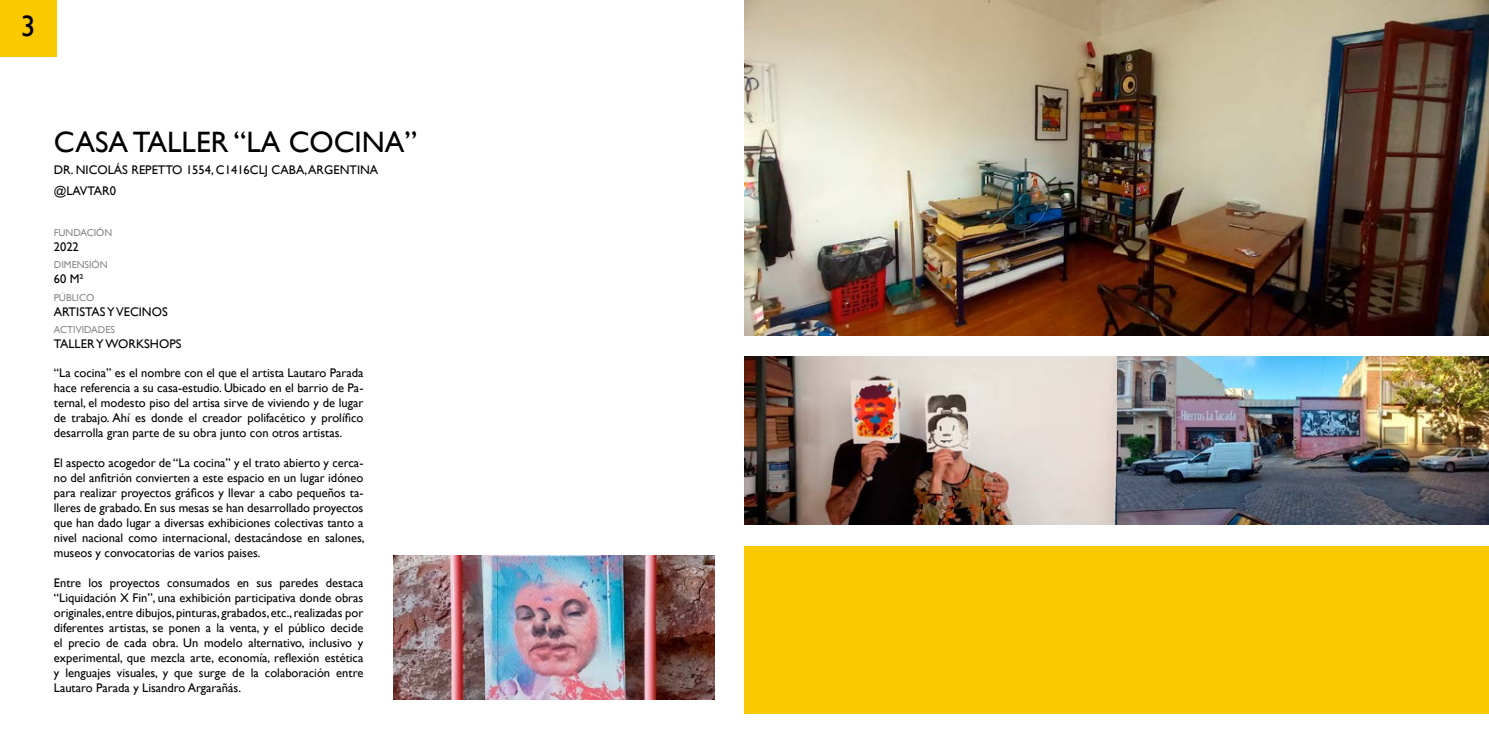
<style>
.page{position:relative;width:1489px;height:745px;background:#fff}
.page>*{position:absolute;margin:0;border:0;box-sizing:border-box;transform-origin:0 0}
.t1{font:29.38px "Gill Sans";color:#000}
.t2{font:12.5px/15px "Gill Sans";color:#000;text-align:justify}
.t3{font:10px "Gill Sans";color:#89878c}
</style>
<div class="page">
<div style="left:0;top:0;width:57px;height:57px;background:#fbc900"></div>
<img style="left:393px;top:555px;width:321px;height:144px">
<img style="left:744px;top:0;width:744px;height:335px">
<img style="left:744px;top:356px;width:744px;height:168px">
<div style="left:744px;top:545px;width:744px;height:167px;background:#fbc900"></div>
<h1 class="t1" style="left:21px;top:9px;width:16px">3</h1>
<h1 class="t1" style="left:54px;top:125px;width:365px">CASA TALLER “LA COCINA”</h1>
<p class="t2" style="left:54px;top:160px;width:326px;line-height:20.4px">DR. NICOLÁS REPETTO 1554, C1416CLJ CABA, ARGENTINA @LAVTAR0</p>
<p class="t3" style="left:54px;top:226px;width:60px">FUNDACIÓN</p>
<p class="t2" style="left:54px;top:239px;width:26px">2022</p>
<p class="t3" style="left:54px;top:259px;width:55px">DIMENSIÓN</p>
<p class="t2" style="left:54px;top:271px;width:31px">60 M²</p>
<p class="t3" style="left:54px;top:291px;width:42px">PÚBLICO</p>
<p class="t2" style="left:54px;top:304px;width:115px">ARTISTAS Y VECINOS</p>
<p class="t3" style="left:54px;top:324px;width:63px">ACTIVIDADES</p>
<p class="t2" style="left:54px;top:336px;width:129px">TALLER Y WORKSHOPS</p>
<p class="t2" style="left:54px;top:365px;width:311px">“La cocina” es el nombre con el que el artista Lautaro Parada hace referencia a su casa-estudio. Ubicado en el barrio de Pa&shy;ternal, el modesto piso del artisa sirve de viviendo y de lugar de trabajo. Ahí es donde el creador polifacético y prolífico desarrolla gran parte de su obra junto con otros artistas.</p>
<p class="t2" style="left:54px;top:455px;width:312px">El aspecto acogedor de “La cocina” y el trato abierto y cerca&shy;no del anfitrión convierten a este espacio en un lugar idóneo para realizar proyectos gráficos y llevar a cabo pequeños ta&shy;lleres de grabado. En sus mesas se han desarrollado proyectos que han dado lugar a diversas exhibiciones colectivas tanto a nivel nacional como internacional, destacándose en salones, museos y convocatorias de varios paises.</p>
<p class="t2" style="left:54px;top:575px;width:311px">Entre los proyectos consumados en sus paredes destaca “Liquidación X Fin”, una exhibición participativa donde obras originales, entre dibujos, pinturas, grabados, etc., realizadas por diferentes artistas, se ponen a la venta, y el público decide el precio de cada obra. Un modelo alternativo, inclusivo y experimental, que mezcla arte, economía, reflexión estética y lenguajes visuales, y que surge de la colaboración entre Lautaro Parada y Lisandro Argarañás.</p>
</div>
